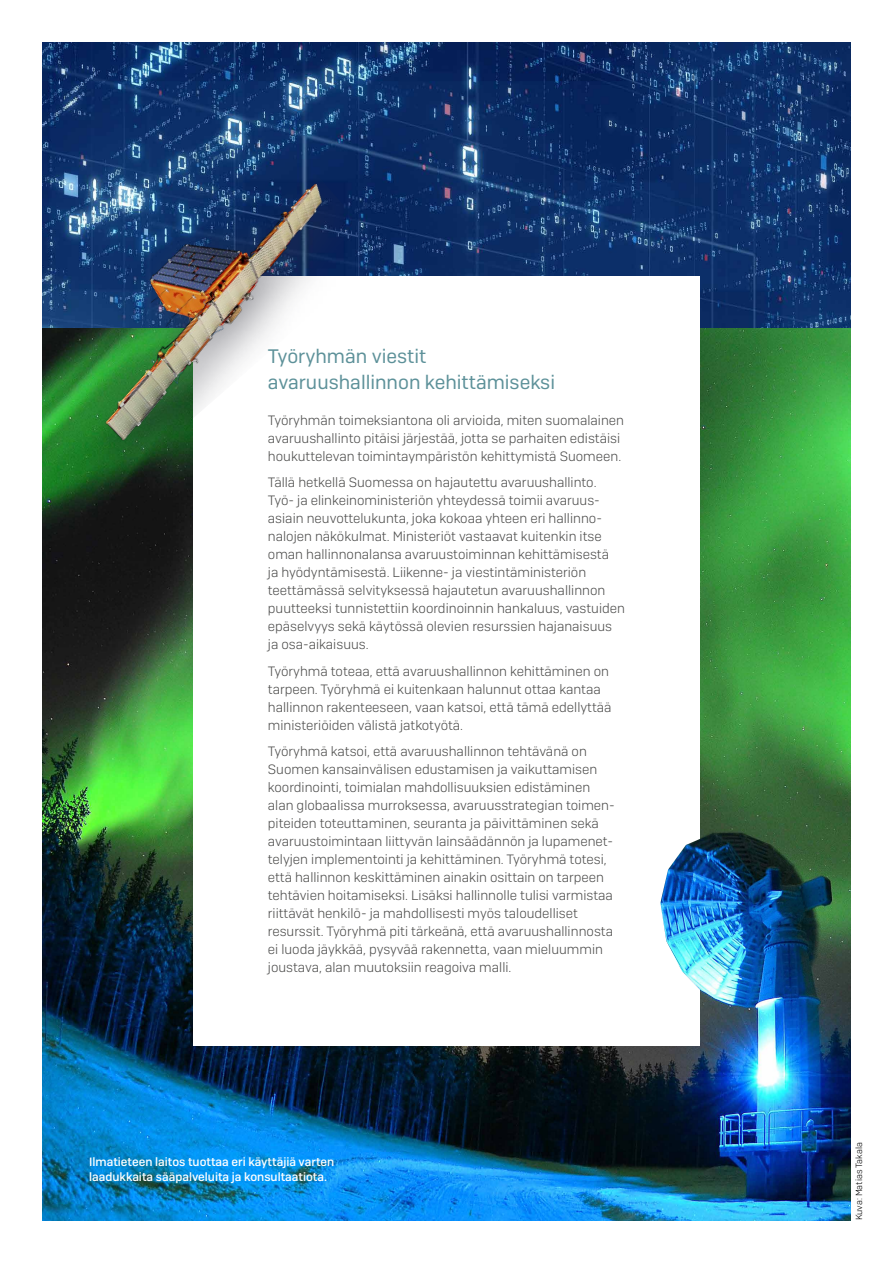
<style>
.page{position:relative;width:893px;height:1263px;background:#fff}
.page>*{position:absolute;margin:0;border:0;box-sizing:border-box;transform-origin:0 0}
.t1{font:19.5px/25.5px "Camber";color:#5d9199}
.t2{font:13.5px/18px "Camber Lg";color:#4b4b4a}
.t3{font:500 12px/15px "Camber";color:#fff}
.t4{font:9px "Camber Lg";color:#000}
</style>
<div class="page">
<img style="left:43px;top:43px;width:807px;height:1177px">
<div style="left:193px;top:276px;width:506px;height:770px;background:#fff"></div>
<img style="left:42px;top:104px;width:342px;height:373px">
<img style="left:660px;top:833px;width:174px;height:175px">
<h1 class="t1" style="left:268px;top:343px;width:289px">Työryhmän viestit avaruushallinnon kehittämiseksi</h1>
<p class="t2" style="left:268px;top:411px;width:358px">Työryhmän toimeksiantona oli arvioida, miten suomalainen avaruushallinto pitäisi järjestää, jotta se parhaiten edistäisi houkuttelevan toimintaympäristön kehittymistä Suomeen.</p>
<p class="t2" style="left:268px;top:473px;width:359px">Tällä hetkellä Suomessa on hajautettu avaruushallinto.<br>Työ- ja elinkeinoministeriön yhteydessä toimii avaruus&shy;asiain neuvottelukunta, joka kokoaa yhteen eri hallinno&shy;nalojen näkökulmat. Ministeriöt vastaavat kuitenkin itse oman hallinnonalansa avaruustoiminnan kehittämisestä<br>ja hyödyntämisestä. Liikenne- ja viestintäministeriön teettämässä selvityksessä hajautetun avaruushallinnon puutteeksi tunnistettiin koordinoinnin hankaluus, vastuiden epäselvyys sekä käytössä olevien resurssien hajanaisuus ja osa-aikaisuus.</p>
<p class="t2" style="left:268px;top:662px;width:345px">Työryhmä toteaa, että avaruushallinnon kehittäminen on tarpeen. Työryhmä ei kuitenkaan halunnut ottaa kantaa hallinnon rakenteeseen, vaan katsoi, että tämä edellyttää ministeriöiden välistä jatkotyötä.</p>
<p class="t2" style="left:268px;top:742px;width:348px">Työryhmä katsoi, että avaruushallinnon tehtävänä on Suomen kansainvälisen edustamisen ja vaikuttamisen koordinointi, toimialan mahdollisuuksien edistäminen alan globaalissa murroksessa, avaruusstrategian toimen&shy;piteiden toteuttaminen, seuranta ja päivittäminen sekä avaruustoimintaan liittyvän lainsäädännön ja lupamenet&shy;telyjen implementointi ja kehittäminen. Työryhmä totesi, että hallinnon keskittäminen ainakin osittain on tarpeen tehtävien hoitamiseksi. Lisäksi hallinnolle tulisi varmistaa riittävät henkilö- ja mahdollisesti myös taloudelliset resurssit. Työryhmä piti tärkeänä, että avaruushallinnosta ei luoda jäykkää, pysyvää rakennetta, vaan mieluummin joustava, alan muutoksiin reagoiva malli.</p>
<p class="t3" style="left:89px;top:1154px;width:247px">Ilmatieteen laitos tuottaa eri käyttäjiä varten laadukkaita sääpalveluita ja konsultaatiota.</p>
<p class="t4" style="left:854px;top:1220px;width:80px;rotate:-90deg">Kuva: Matias Takala</p>
</div>
